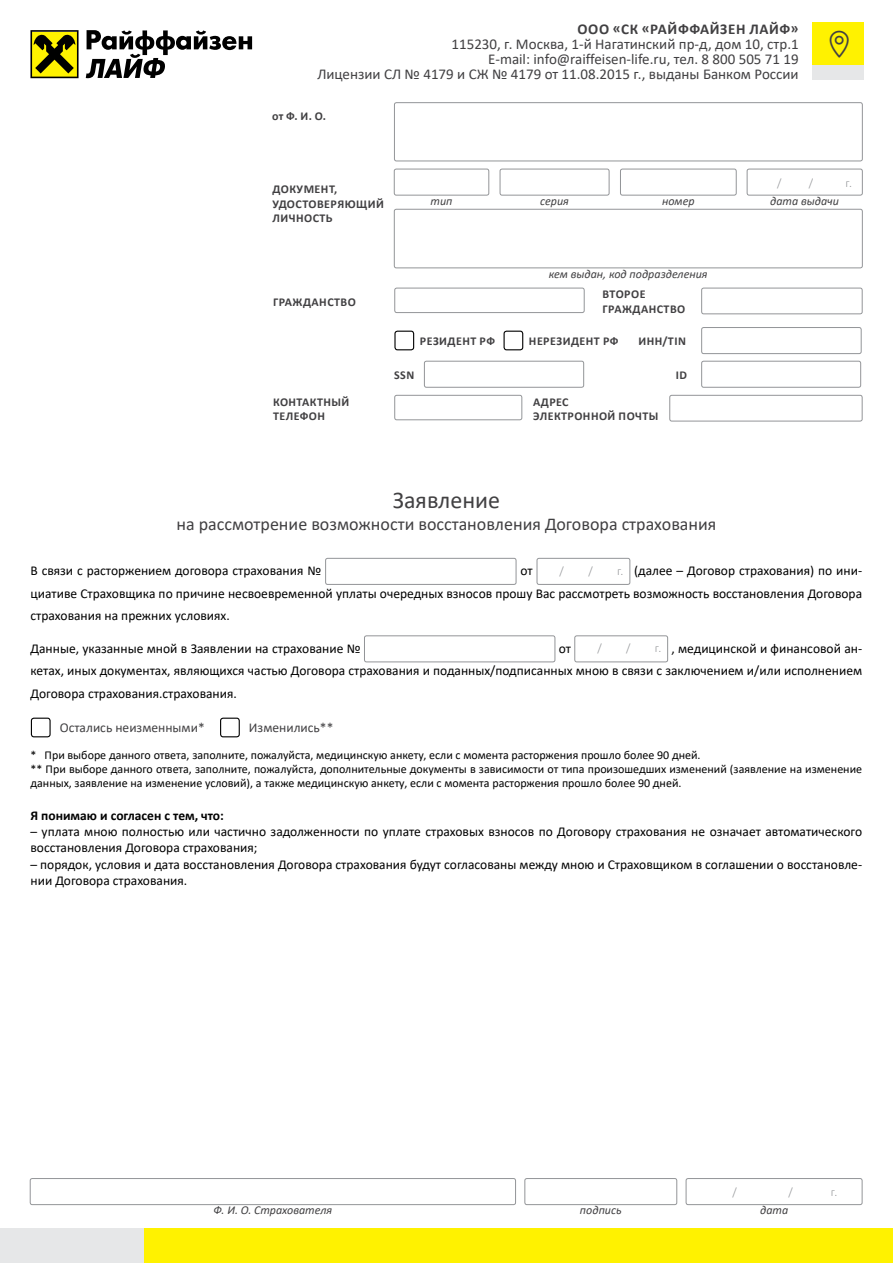
<style>
.page{position:relative;width:893px;height:1263px;background:#fff}
.page>*{position:absolute;margin:0;border:0;box-sizing:border-box;transform-origin:0 0}
.t1{font:24px "Calibri";color:#414042}
.t2{font:18px "Calibri";color:#414042}
.t3{font:15px/15px "Calibri";color:#414042;text-align:right}
.t4{font:700 15px "Calibri";letter-spacing:.04em;color:#414042}
.t5{font:13.5px/22.5px "Calibri";color:#000;text-align:justify}
.t6{font:13.5px "Calibri";color:#414042}
.t7{font:700 13.5px "Calibri";color:#000}
.t8{font:12px/14.4px "Calibri";color:#000}
.t9{font:700 12px/14.4px "Calibri";letter-spacing:.04em;color:#414042}
.t10{font:italic 12px "Calibri";color:#414042}
.t11{font:300 12px "Calibri";color:#939598}
.s1{font-weight:300;font-size:12px;color:#939598}
</style>
<div class="page">
<div style="left:0;top:1228px;width:145px;height:35px;background:#e6e7e8"></div>
<div style="left:145px;top:1228px;width:748px;height:35px;background:#fff200"></div>
<div style="left:31px;top:718px;width:20px;height:19px;border:1px solid #000;border-radius:3px"></div>
<div style="left:220px;top:718px;width:20px;height:19px;border:1px solid #000;border-radius:3px"></div>
<div style="left:325px;top:558px;width:191px;height:27px;border:1px solid #939598;border-radius:2px"></div>
<div style="left:537px;top:558px;width:93px;height:27px;border:1px solid #939598;border-radius:2px"></div>
<div style="left:364px;top:635px;width:191px;height:27px;border:1px solid #939598;border-radius:2px"></div>
<div style="left:574px;top:635px;width:94px;height:27px;border:1px solid #939598;border-radius:2px"></div>
<div style="left:30px;top:1178px;width:486px;height:27px;border:1px solid #939598;border-radius:2px"></div>
<div style="left:524px;top:1178px;width:153px;height:27px;border:1px solid #939598;border-radius:2px"></div>
<div style="left:686px;top:1178px;width:176px;height:27px;border:1px solid #939598;border-radius:2px"></div>
<div style="left:812px;top:65px;width:51px;height:14px;background:#e6e7e8"></div>
<div style="left:812px;top:22px;width:51px;height:43px;background:#fff200"></div>
<div style="left:394px;top:102px;width:469px;height:59px;border:1px solid #939598;border-radius:2px"></div>
<div style="left:394px;top:169px;width:95px;height:27px;border:1px solid #939598;border-radius:2px"></div>
<div style="left:500px;top:169px;width:110px;height:27px;border:1px solid #939598;border-radius:2px"></div>
<div style="left:620px;top:169px;width:117px;height:27px;border:1px solid #939598;border-radius:2px"></div>
<div style="left:747px;top:169px;width:116px;height:27px;border:1px solid #939598;border-radius:2px"></div>
<div style="left:394px;top:209px;width:469px;height:59px;border:1px solid #939598;border-radius:2px"></div>
<div style="left:394px;top:288px;width:191px;height:25px;border:1px solid #939598;border-radius:2px"></div>
<div style="left:701px;top:288px;width:162px;height:26px;border:1px solid #939598;border-radius:2px"></div>
<div style="left:701px;top:327px;width:161px;height:27px;border:1px solid #939598;border-radius:2px"></div>
<div style="left:424px;top:361px;width:160px;height:27px;border:1px solid #939598;border-radius:2px"></div>
<div style="left:701px;top:361px;width:160px;height:27px;border:1px solid #939598;border-radius:2px"></div>
<div style="left:394px;top:331px;width:20px;height:19px;border:1px solid #000;border-radius:3px"></div>
<div style="left:503px;top:331px;width:20px;height:19px;border:1px solid #000;border-radius:3px"></div>
<div style="left:394px;top:395px;width:128px;height:25px;border:1px solid #939598;border-radius:2px"></div>
<div style="left:669px;top:395px;width:194px;height:26px;border:1px solid #939598;border-radius:2px"></div>
<svg style="left:30px;top:30px;width:49px;height:48px;background:#8b8506"></svg>
<svg style="left:86px;top:30px;width:166px;height:48px"></svg>
<p class="t4" style="left:577px;top:18px;width:223px">ООО «СК «РАЙФФАЙЗЕН ЛАЙФ»</p>
<p class="t3" style="left:317px;top:36px;width:483px">115230, г. Москва, 1-й Нагатинский пр-д, дом 10, стр.1<br>E-mail: info@raiffeisen-life.ru, тел. 8 800 505 71 19<br>Лицензии СЛ № 4179 и СЖ № 4179 от 11.08.2015 г., выданы Банком России</p>
<p class="t9" style="left:272px;top:109px;width:55px">от Ф. И. О.</p>
<p class="t9" style="left:273px;top:182px;width:113px">ДОКУМЕНТ,<br>УДОСТОВЕРЯЮЩИЙ<br>ЛИЧНОСТЬ</p>
<p class="t10" style="left:431px;top:192px;width:23px">тип</p>
<p class="t11" style="left:777px;top:175px;width:6px">/</p>
<p class="t11" style="left:809px;top:175px;width:6px">/</p>
<p class="t11" style="left:846px;top:175px;width:8px">г.</p>
<p class="t10" style="left:540px;top:192px;width:30px">серия</p>
<p class="t10" style="left:662px;top:192px;width:34px">номер</p>
<p class="t10" style="left:770px;top:192px;width:70px">дата выдачи</p>
<p class="t10" style="left:549px;top:266px;width:160px">кем выдан, код подразделения</p>
<p class="t9" style="left:273px;top:294px;width:84px">ГРАЖДАНСТВО</p>
<p class="t9" style="left:603px;top:287px;width:84px">ВТОРОЕ<br>ГРАЖДАНСТВО</p>
<p class="t9" style="left:638px;top:334px;width:49px">ИНН/TIN</p>
<p class="t9" style="left:394px;top:367px;width:22px">SSN</p>
<p class="t9" style="left:676px;top:367px;width:13px">ID</p>
<p class="t9" style="left:420px;top:334px;width:77px">РЕЗИДЕНТ РФ</p>
<p class="t9" style="left:529px;top:334px;width:91px">НЕРЕЗИДЕНТ РФ</p>
<p class="t9" style="left:273px;top:394px;width:78px">КОНТАКТНЫЙ<br>ТЕЛЕФОН</p>
<p class="t9" style="left:533px;top:394px;width:127px">АДРЕС<br>ЭЛЕКТРОННОЙ ПОЧТЫ</p>
<h1 class="t1" style="left:393px;top:484px;width:109px">Заявление</h1>
<h2 class="t2" style="left:177px;top:512px;width:541px">на рассмотрение возможности восстановления Договора страхования</h2>
<p class="t5" style="left:30px;top:559px;width:833px;text-indent:587px"><span class="s1">г.</span> (далее – Договор страхования) по ини&shy;циативе Страховщика по причине несвоевременной уплаты очередных взносов прошу Вас рассмотреть возможность восстановления Договора страхования на прежних условиях.</p>
<p class="t5" style="left:30px;top:637px;width:332px">Данные, указанные мной в Заявлении на страхование №</p>
<p class="t5" style="left:559px;top:637px;width:14px">от</p>
<p class="t11" style="left:597px;top:641px;width:6px">/</p>
<p class="t11" style="left:626px;top:641px;width:6px">/</p>
<p class="t5" style="left:30px;top:559px;width:292px">В связи с расторжением договора страхования №</p>
<p class="t5" style="left:520px;top:559px;width:14px">от</p>
<p class="t11" style="left:560px;top:563px;width:6px">/</p>
<p class="t11" style="left:588px;top:563px;width:6px">/</p>
<p class="t5" style="left:30px;top:637px;width:833px;text-indent:624px"><span class="s1">г.</span> , медицинской и финансовой ан&shy;кетах, иных документах, являющихся частью Договора страхования и поданных/подписанных мною в связи с заключением и/или исполнением Договора страхования.страхования.</p>
<p class="t6" style="left:60px;top:718px;width:147px">Остались неизменными*</p>
<p class="t6" style="left:249px;top:718px;width:86px">Изменились**</p>
<p class="t8" style="left:30px;top:747px;width:833px">* При выборе данного ответа, заполните, пожалуйста, медицинскую анкету, если с момента расторжения прошло более 90 дней.<br>** При выборе данного ответа, заполните, пожалуйста, дополнительные документы в зависимости от типа произошедших изменений (заявление на изменение данных, заявление на изменение условий), а также медицинскую анкету, если с момента расторжения прошло более 90 дней.</p>
<p class="t7" style="left:30px;top:806px;width:195px">Я понимаю и согласен с тем, что:</p>
<p class="t5" style="left:30px;top:823px;width:833px;line-height:16.2px">– уплата мною полностью или частично задолженности по уплате страховых взносов по Договору страхования не означает автоматического восстановления Договора страхования;</p>
<p class="t5" style="left:30px;top:856px;width:833px;line-height:16.2px">– порядок, условия и дата восстановления Договора страхования будут согласованы между мною и Страховщиком в соглашении о восстановле&shy;нии Договора страхования.</p>
<p class="t11" style="left:733px;top:1185px;width:6px">/</p>
<p class="t11" style="left:788px;top:1185px;width:6px">/</p>
<p class="t11" style="left:831px;top:1185px;width:8px">г.</p>
<p class="t10" style="left:214px;top:1202px;width:120px">Ф. И. О. Страхователя</p>
<p class="t10" style="left:580px;top:1202px;width:43px">подпись</p>
<p class="t10" style="left:760px;top:1202px;width:30px">дата</p>
</div>
